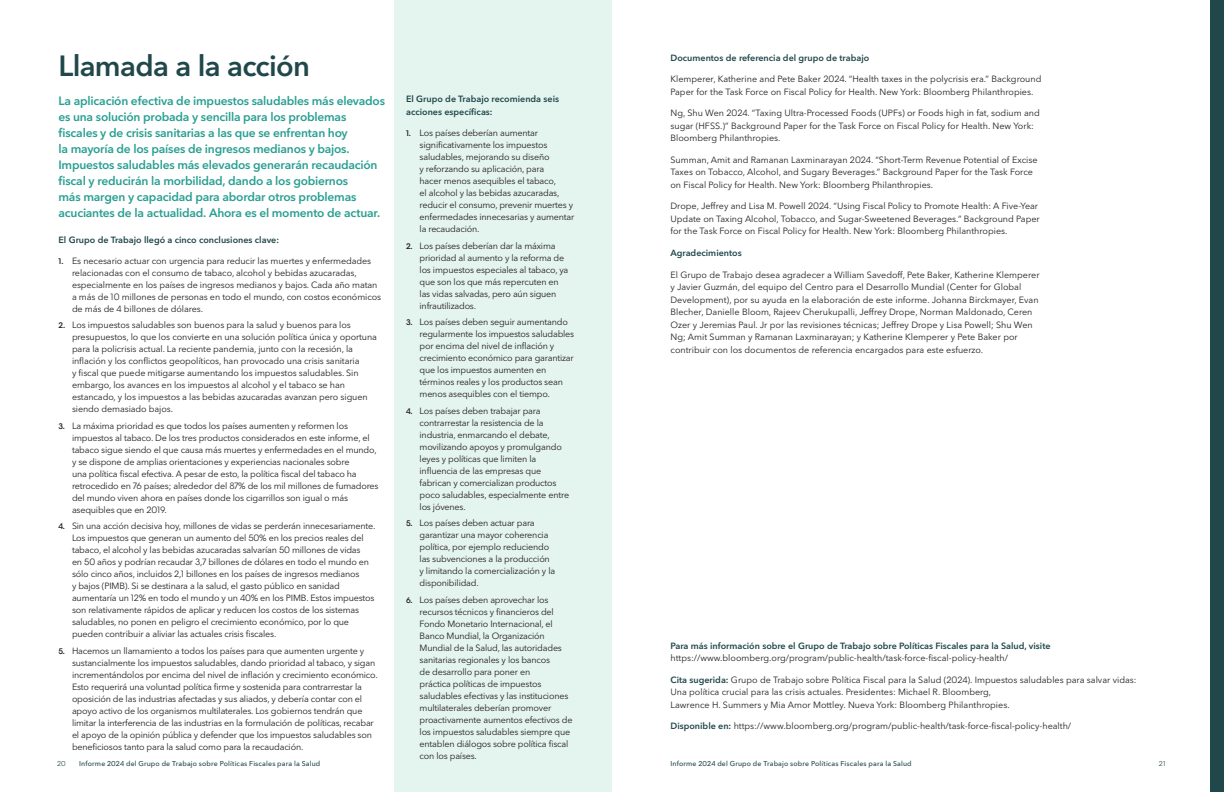
<style>
.page{position:relative;width:1224px;height:792px;background:#fff}
.page>*{position:absolute;margin:0;border:0;box-sizing:border-box;transform-origin:0 0}
.t1{font:600 29px "Avenir Next P For BBG";letter-spacing:-.025em;color:#20474a}
.t2{font:600 12px/16px "Avenir Next P For BBG";letter-spacing:-.02em;color:#299f91}
.Body_copy{font:9px/12px "Avenir Next P For BBG";letter-spacing:-.02em;color:#231f20}
.Body_copy-2{font:9px/12.5px "Avenir Next P For BBG";color:#231f20}
.Body_copy-3{font:600 9px/13px "Avenir Next P For BBG";color:#20474a}
.t3{font:500 7px "Avenir Next P For BBG";letter-spacing:.02em;color:#20474a}
.t4{font:7px "Avenir Next P For BBG";color:#20474a}
.s1{font-weight:600;font-size:8px}
.s2{font-weight:600;color:#20474a}
</style>
<div class="page">
<div style="left:1211px;top:0;width:13px;height:792px;background:#20474a"></div>
<div style="left:395px;top:0;width:217px;height:792px;background:#e4f4ef"></div>
<p class="Body_copy-3" style="left:670px;top:51px;width:200px">Documentos de referencia del grupo de trabajo</p>
<p class="Body_copy-2" style="left:670px;top:73px;width:372px">Klemperer, Katherine and Pete Baker 2024. “Health taxes in the polycrisis era.” Background<br>Paper for the Task Force on Fiscal Policy for Health. New York: Bloomberg Philanthropies.</p>
<p class="Body_copy-2" style="left:670px;top:107px;width:371px">Ng, Shu Wen 2024. “Taxing Ultra-Processed Foods (UPFs) or Foods high in fat, sodium and sugar (HFSS.)” Background Paper for the Task Force on Fiscal Policy for Health. New York:<br>Bloomberg Philanthropies.</p>
<p class="Body_copy-2" style="left:670px;top:153px;width:369px">Summan, Amit and Ramanan Laxminarayan 2024. “Short-Term Revenue Potential of Excise<br>Taxes on Tobacco, Alcohol, and Sugary Beverages.” Background Paper for the Task Force on Fiscal Policy for Health. New York: Bloomberg Philanthropies.</p>
<p class="Body_copy-2" style="left:670px;top:200px;width:371px">Drope, Jeffrey and Lisa M. Powell 2024. “Using Fiscal Policy to Promote Health: A Five-Year<br>Update on Taxing Alcohol, Tobacco, and Sugar-Sweetened Beverages.” Background Paper for the Task Force on Fiscal Policy for Health. New York: Bloomberg Philanthropies.</p>
<p class="Body_copy-3" style="left:670px;top:247px;width:73px">Agradecimientos</p>
<p class="Body_copy-2" style="left:670px;top:268px;width:371px">El Grupo de Trabajo desea agradecer a William Savedoff, Pete Baker, Katherine Klemperer y Javier Guzmán, del equipo del Centro para el Desarrollo Mundial (Center for Global Development), por su ayuda en la elaboración de este informe. Johanna Birckmayer, Evan Blecher, Danielle Bloom, Rajeev Cherukupalli, Jeffrey Drope, Norman Maldonado, Ceren Ozer y Jeremias Paul. Jr por las revisiones técnicas; Jeffrey Drope y Lisa Powell; Shu Wen Ng; Amit Summan y Ramanan Laxminarayan; y Katherine Klemperer y Pete Baker por contribuir con los documentos de referencia encargados para este esfuerzo.</p>
<p class="t1" style="left:58px;top:48px;width:253px">Llamada a la acción</p>
<p class="t2" style="left:58px;top:92px;width:328px">La aplicación efectiva de impuestos saludables más elevados es una solución probada y sencilla para los problemas fiscales y de crisis sanitarias a las que se enfrentan hoy<br>la mayoría de los países de ingresos medianos y bajos.<br>Impuestos saludables más elevados generarán recaudación fiscal y reducirán la morbilidad, dando a los gobiernos<br>más margen y capacidad para abordar otros problemas acuciantes de la actualidad. Ahora es el momento de actuar.</p>
<p class="Body_copy-3" style="left:406px;top:93px;width:155px">El Grupo de Trabajo recomienda seis acciones específicas:</p>
<p class="Body_copy" style="left:420px;top:127px;width:156px;text-indent:-14px"><span class="s1">1.</span> Los países deberían aumentar significativamente los impuestos saludables, mejorando su diseño<br>y reforzando su aplicación, para<br>hacer menos asequibles el tabaco,<br>el alcohol y las bebidas azucaradas, reducir el consumo, prevenir muertes y enfermedades innecesarias y aumentar la recaudación.</p>
<p class="Body_copy" style="left:420px;top:240px;width:150px;text-indent:-14px"><span class="s1">2.</span> Los países deberían dar la máxima prioridad al aumento y la reforma de los impuestos especiales al tabaco, ya que son los que más repercuten en las vidas salvadas, pero aún siguen infrautilizados.</p>
<p class="Body_copy" style="left:420px;top:316px;width:156px;text-indent:-14px"><span class="s1">3.</span> Los países deben seguir aumentando regularmente los impuestos saludables por encima del nivel de inflación y crecimiento económico para garantizar que los impuestos aumenten en términos reales y los productos sean menos asequibles con el tiempo.</p>
<p class="Body_copy" style="left:420px;top:405px;width:151px;text-indent:-14px"><span class="s1">4.</span> Los países deben trabajar para contrarrestar la resistencia de la industria, enmarcando el debate, movilizando apoyos y promulgando leyes y políticas que limiten la influencia de las empresas que fabrican y comercializan productos poco saludables, especialmente entre los jóvenes.</p>
<p class="Body_copy" style="left:420px;top:517px;width:137px;text-indent:-14px"><span class="s1">5.</span> Los países deben actuar para garantizar una mayor coherencia política, por ejemplo reduciendo las subvenciones a la producción y limitando la comercialización y la disponibilidad.</p>
<p class="Body_copy" style="left:420px;top:594px;width:154px;text-indent:-14px"><span class="s1">6.</span> Los países deben aprovechar los recursos técnicos y financieros del Fondo Monetario Internacional, el Banco Mundial, la Organización Mundial de la Salud, las autoridades sanitarias regionales y los bancos<br>de desarrollo para poner en<br>práctica políticas de impuestos saludables efectivas y las instituciones multilaterales deberían promover proactivamente aumentos efectivos de los impuestos saludables siempre que entablen diálogos sobre política fiscal con los países.</p>
<p class="Body_copy-3" style="left:58px;top:233px;width:222px">El Grupo de Trabajo llegó a cinco conclusiones clave:</p>
<p class="Body_copy" style="left:72px;top:255px;width:311px;text-indent:-14px"><span class="s1">1.</span> Es necesario actuar con urgencia para reducir las muertes y enfermedades relacionadas con el consumo de tabaco, alcohol y bebidas azucaradas, especialmente en los países de ingresos medianos y bajos. Cada año matan a más de 10 millones de personas en todo el mundo, con costos económicos de más de 4 billones de dólares.</p>
<p class="Body_copy" style="left:72px;top:319px;width:307px;text-indent:-14px"><span class="s1">2.</span> Los impuestos saludables son buenos para la salud y buenos para los presupuestos, lo que los convierte en una solución política única y oportuna para la policrisis actual. La reciente pandemia, junto con la recesión, la inflación y los conflictos geopolíticos, han provocado una crisis sanitaria<br>y fiscal que puede mitigarse aumentando los impuestos saludables. Sin embargo, los avances en los impuestos al alcohol y el tabaco se han estancado, y los impuestos a las bebidas azucaradas avanzan pero siguen siendo demasiado bajos.</p>
<p class="Body_copy" style="left:72px;top:420px;width:308px;text-indent:-14px"><span class="s1">3.</span> La máxima prioridad es que todos los países aumenten y reformen los impuestos al tabaco. De los tres productos considerados en este informe, el tabaco sigue siendo el que causa más muertes y enfermedades en el mundo, y se dispone de amplias orientaciones y experiencias nacionales sobre<br>una política fiscal efectiva. A pesar de esto, la política fiscal del tabaco ha retrocedido en 76 países; alrededor del 87% de los mil millones de fumadores del mundo viven ahora en países donde los cigarrillos son igual o más asequibles que en 2019.</p>
<p class="Body_copy" style="left:72px;top:520px;width:305px;text-indent:-14px"><span class="s1">4.</span> Sin una acción decisiva hoy, millones de vidas se perderán innecesariamente.<br>Los impuestos que generan un aumento del 50% en los precios reales del tabaco, el alcohol y las bebidas azucaradas salvarían 50 millones de vidas<br>en 50 años y podrían recaudar 3,7 billones de dólares en todo el mundo en sólo cinco años, incluidos 2,1 billones en los países de ingresos medianos<br>y bajos (PIMB). Si se destinara a la salud, el gasto público en sanidad aumentaría un 12% en todo el mundo y un 40% en los PIMB. Estos impuestos son relativamente rápidos de aplicar y reducen los costos de los sistemas saludables, no ponen en peligro el crecimiento económico, por lo que pueden contribuir a aliviar las actuales crisis fiscales.</p>
<p class="Body_copy" style="left:72px;top:645px;width:307px;text-indent:-14px"><span class="s1">5.</span> Hacemos un llamamiento a todos los países para que aumenten urgente y sustancialmente los impuestos saludables, dando prioridad al tabaco, y sigan incrementándolos por encima del nivel de inflación y crecimiento económico.<br>Esto requerirá una voluntad política firme y sostenida para contrarrestar la oposición de las industrias afectadas y sus aliados, y debería contar con el apoyo activo de los organismos multilaterales. Los gobiernos tendrán que limitar la interferencia de las industrias en la formulación de políticas, recabar el apoyo de la opinión pública y defender que los impuestos saludables son beneficiosos tanto para la salud como para la recaudación.</p>
<p class="Body_copy-2" style="left:670px;top:639px;width:382px"><span class="s2">Para más información sobre el Grupo de Trabajo sobre Políticas Fiscales para la Salud, visite </span>https://www.bloomberg.org/program/public-health/task-force-fiscal-policy-health/</p>
<p class="Body_copy-2" style="left:671px;top:673px;width:468px"><span class="s2">Cita sugerida:</span> Grupo de Trabajo sobre Política Fiscal para la Salud (2024). Impuestos saludables para salvar vidas:<br>Una política crucial para las crisis actuales. Presidentes: Michael R. Bloomberg,<br>Lawrence H. Summers y Mia Amor Mottley. Nueva York: Bloomberg Philanthropies.</p>
<p class="Body_copy-2" style="left:671px;top:720px;width:402px"><span class="s2">Disponible en:</span> https://www.bloomberg.org/program/public-health/task-force-fiscal-policy-health/</p>
<p class="t4" style="left:57px;top:759px;width:10px">20</p>
<p class="t3" style="left:79px;top:759px;width:243px">Informe 2024 del Grupo de Trabajo sobre Políticas Fiscales para la Salud</p>
<p class="t3" style="left:671px;top:759px;width:243px">Informe 2024 del Grupo de Trabajo sobre Políticas Fiscales para la Salud</p>
<p class="t4" style="left:1159px;top:759px;width:8px">21</p>
</div>
